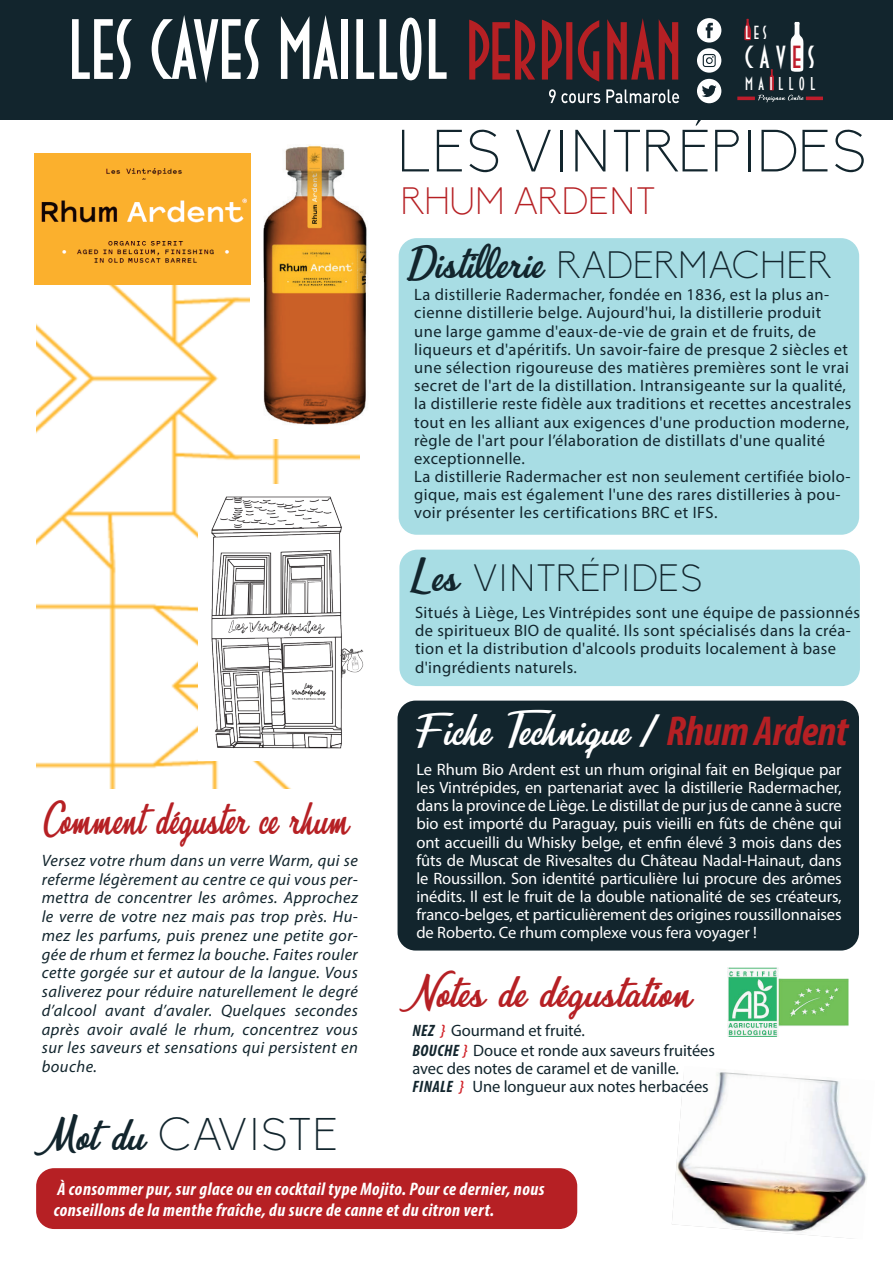
<style>
.page{position:relative;width:893px;height:1263px;background:#fff}
.page>*{position:absolute;margin:0;border:0;box-sizing:border-box;transform-origin:0 0}
.t1{font:84.9px "Deco Tech TL";color:#fff}
.t2{font:300 58.5px "Biko";color:#12252d}
.t3{font:46.2px "Mirella";color:#b62024;scale:.8 1}
.t4{font:45px "Mirella";letter-spacing:-.005em;color:#fff}
.t5{font:45px "Mirella";color:#12252d}
.t6{font:45px "Mirella";color:#b62024}
.t7{font:300 45px "Biko";letter-spacing:.005em;color:#12252d}
.t8{font:300 37.5px "Biko";letter-spacing:.01em;color:#12252d}
.t9{font:300 37.5px "Biko";letter-spacing:-.01em;color:#b62024}
.t10{font:31.8px "Deco Tech TL";letter-spacing:.2em;color:#fff}
.t11{font:18.9px "Deco Tech TL";color:#fff}
.t12{font:18.45px "Deco Tech TL";letter-spacing:.28em;color:#fff}
.t13{font:italic 700 condensed 18.15px/21.8px "Myriad Pro";letter-spacing:.025em;color:#fff}
.t14{font:16.5px/18.1px "Myriad Pro";letter-spacing:.025em;color:#12252d}
.t15{font:16.5px/18.1px "Myriad Pro";letter-spacing:-.005em;color:#fff;text-align:justify}
.t16{font:italic 16.5px/18.8px "Myriad Pro";letter-spacing:.025em;color:#12252d;text-align:justify}
.t17{font:16.5px/19.8px "Myriad Pro";letter-spacing:-.005em;color:#12252d}
.s1{color:#be1d2c}
.s2{font-family:"Biko";font-weight:300;font-size:37.5px}
.s3{font-family:"Mirella";font-weight:400;font-size:45px}
.s4{font-family:"Myriad Pro";font-weight:700;font-style:italic;font-stretch:condensed}
.s5{font-family:"Myriad Pro";font-weight:700;font-style:italic;font-stretch:condensed;font-size:42px;color:#b62024}
.s6{font-weight:700;font-style:italic;font-stretch:condensed}
.s7{font-weight:600;font-style:italic;color:#d1232a}
.s8{font-family:"Mirella";font-weight:400}
</style>
<div class="page">
<img style="left:672px;top:1072px;width:195px;height:167px">
<img style="left:36px;top:285px;width:323px;height:503px">
<div style="left:0;top:0;width:893px;height:119px;background:#12252d"></div>
<div style="left:36px;top:1168px;width:541px;height:61px;background:#b62024;border-radius:18px"></div>
<svg style="left:549px;top:89px;width:51px;height:14px"></svg>
<svg style="left:606px;top:89px;width:73px;height:14px"></svg>
<svg style="left:469px;top:18px;width:209px;height:64px"></svg>
<svg style="left:697px;top:18px;width:24px;height:55px"></svg>
<svg style="left:697px;top:79px;width:24px;height:24px"></svg>
<svg style="left:737px;top:19px;width:86px;height:83px"></svg>
<div style="left:399px;top:238px;width:460px;height:297px;background:#a8dde4;border-radius:18px"></div>
<div style="left:399px;top:550px;width:461px;height:136px;background:#a8dde4;border-radius:18px"></div>
<div style="left:398px;top:701px;width:461px;height:249px;background:#12252d;border-radius:18px"></div>
<img style="left:251px;top:145px;width:117px;height:293px">
<img style="left:34px;top:154px;width:217px;height:131px">
<img style="left:727px;top:967px;width:121px;height:69px">
<img style="left:198px;top:484px;width:166px;height:276px">
<h1 class="t1" style="left:68px;top:5px;width:381px">LES CAVES MAILLOL</h1>
<p class="t11" style="left:745px;top:23px;width:23px">LES</p>
<h3 class="t10" style="left:745px;top:41px;width:72px">CAV<span class="s1">E</span>S</h3>
<p class="t12" style="left:745px;top:74px;width:72px">MAILLOL</p>
<h3 class="t3" style="left:43px;top:789px;width:384px">Comment déguster ce rhum</h3>
<p class="t16" style="left:42px;top:851px;width:318px">Versez votre rhum dans un verre Warm, qui se referme légèrement au centre ce qui vous per&shy;mettra de concentrer les arômes. Approchez le verre de votre nez mais pas trop près. Hu&shy;mez les parfums, puis prenez une petite gor&shy;gée de rhum et fermez la bouche. Faites rouler cette gorgée sur et autour de la langue. Vous saliverez pour réduire naturellement le degré d’alcool avant d’avaler. Quelques secondes après avoir avalé le rhum, concentrez vous sur les saveurs et sensations qui persistent en bouche.</p>
<h2 class="t2" style="left:398px;top:118px;width:471px">LES VINTRÉPIDES</h2>
<h3 class="t9" style="left:400px;top:180px;width:257px">RHUM ARDENT</h3>
<h3 class="t5" style="left:409px;top:234px;width:425px">Distillerie <span class="s2">RADERMACHER</span></h3>
<p class="t14" style="left:414px;top:285px;width:439px">La distillerie Radermacher, fondée en 1836, est la plus an&shy;cienne distillerie belge. Aujourd'hui, la distillerie produit une large gamme d'eaux-de-vie de grain et de fruits, de liqueurs et d'apéritifs. Un savoir-faire de presque 2 siècles et une sélection rigoureuse des matières premières sont le vrai secret de l'art de la distillation. Intransigeante sur la qualité, la distillerie reste fidèle aux traditions et recettes ancestrales tout en les alliant aux exigences d'une production moderne, règle de l'art pour l’élaboration de distillats d'une qualité exceptionnelle.<br>La distillerie Radermacher est non seulement certifiée biolo&shy;gique, mais est également l'une des rares distilleries à pou&shy;voir présenter les certifications BRC et IFS.</p>
<h3 class="t8" style="left:410px;top:557px;width:294px"><span class="s3">Les</span> VINTRÉPIDES</h3>
<p class="t14" style="left:415px;top:603px;width:446px">Situés à Liège, Les Vintrépides sont une équipe de passionnés de spiritueux BIO de qualité. Ils sont spécialisés dans la créa&shy;tion et la distribution d'alcools produits localement à base d'ingrédients naturels.</p>
<h3 class="t4" style="left:413px;top:701px;width:436px">Fiche Technique <span class="s4">/</span> <span class="s5">Rhum Ardent</span></h3>
<p class="t15" style="left:416px;top:760px;width:427px">Le Rhum Bio Ardent est un rhum original fait en Belgique par les Vintrépides, en partenariat avec la distillerie Radermacher, dans la province de Liège. Le distillat de pur jus de canne à sucre bio est importé du Paraguay, puis vieilli en fûts de chêne qui ont accueilli du Whisky belge, et enfin élevé 3 mois dans des fûts de Muscat de Rivesaltes du Château Nadal-Hainaut, dans le Roussillon. Son identité particulière lui procure des arômes inédits. Il est le fruit de la double nationalité de ses créateurs, franco-belges, et particulièrement des origines roussillonnaises de Roberto. Ce rhum complexe vous fera voyager !</p>
<h3 class="t6" style="left:412px;top:964px;width:281px">Notes de dégustation</h3>
<p class="t17" style="left:412px;top:1020px;width:304px"><span class="s6">NEZ</span> <span class="s7">}</span> Gourmand et fruité.<br><span class="s6">BOUCHE</span> <span class="s7">}</span> Douce et ronde aux saveurs fruitées</p>
<p class="t17" style="left:412px;top:1059px;width:298px;line-height:18.1px">avec des notes de caramel et de vanille.<br><span class="s6">FINALE</span> <span class="s7">}</span> Une longueur aux notes herbacées</p>
<h3 class="t7" style="left:34px;top:1109px;width:305px"><span class="s8">Mot du</span> CAVISTE</h3>
<p class="t13" style="left:54px;top:1177px;width:492px">À consommer pur, sur glace ou en cocktail type Mojito. Pour ce dernier, nous conseillons de la menthe fraîche, du sucre de canne et du citron vert.</p>
</div>
